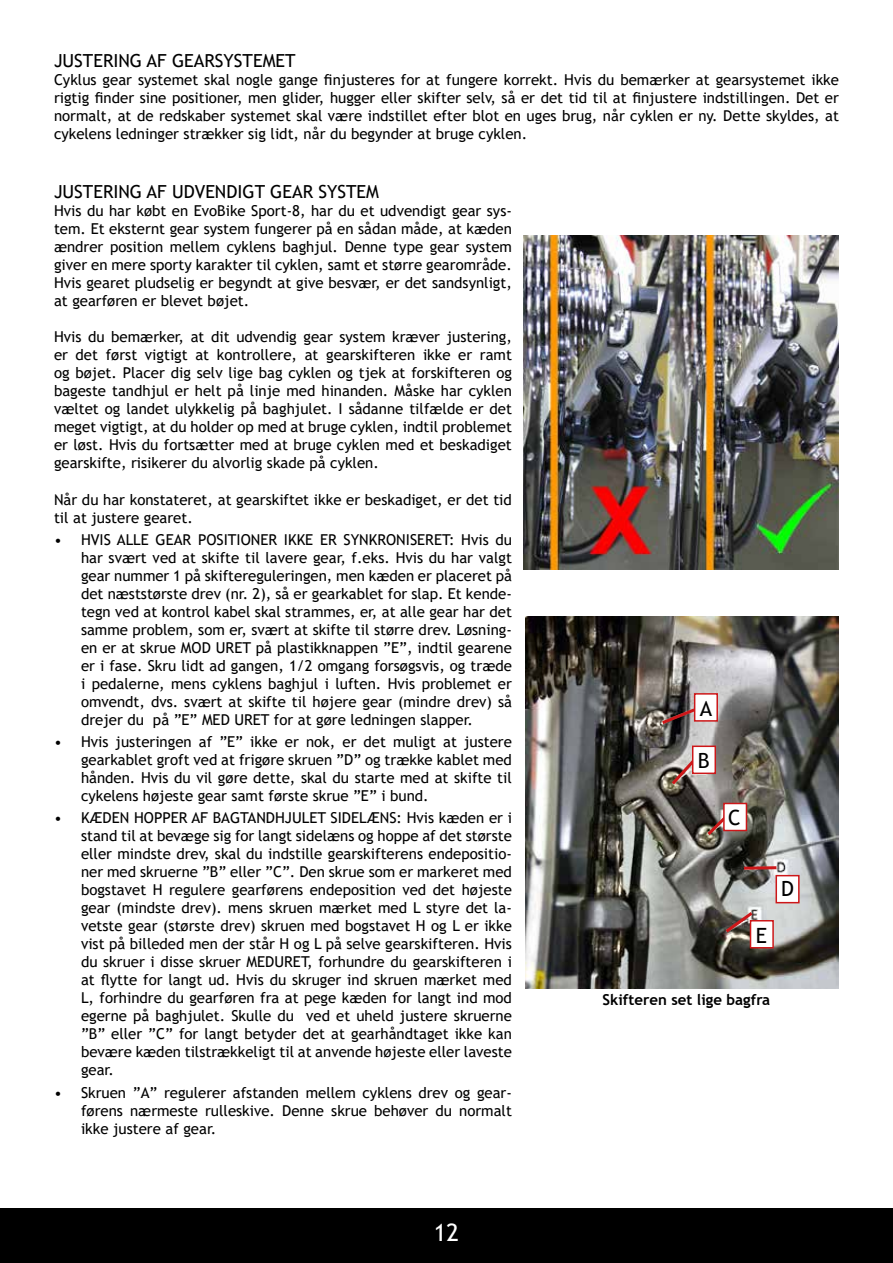
<style>
.page{position:relative;width:893px;height:1263px;background:#fff}
.page>*{position:absolute;margin:0;border:0;box-sizing:border-box;transform-origin:0 0}
.t1{font:24px "Trebuchet MS";color:#fff}
.t2{font:21px "Trebuchet MS";color:#000}
.t3{font:18px "Trebuchet MS";color:#000}
.t4{font:15px/18px "Trebuchet MS";color:#000;text-align:justify}
.t5{font:700 15px "Trebuchet MS";color:#000}
</style>
<div class="page">
<div style="left:0;top:1209px;width:893px;height:54px;background:#000"></div>
<img style="left:525px;top:616px;width:314px;height:373px">
<img style="left:523px;top:235px;width:316px;height:334px">
<svg style="left:659px;top:706px;width:39px;height:20px"></svg>
<svg style="left:669px;top:756px;width:29px;height:32px"></svg>
<svg style="left:704px;top:814px;width:25px;height:24px"></svg>
<svg style="left:722px;top:909px;width:34px;height:26px"></svg>
<svg style="left:741px;top:865px;width:38px;height:6px"></svg>
<div style="left:694px;top:693px;width:24px;height:29px;background:#fff;border:2px solid #cd1719"></div>
<div style="left:692px;top:745px;width:24px;height:29px;background:#fff;border:2px solid #cd1719"></div>
<div style="left:723px;top:803px;width:24px;height:28px;background:#fff;border:2px solid #cd1719"></div>
<div style="left:775px;top:875px;width:25px;height:28px;background:#fff;border:2px solid #cd1719"></div>
<div style="left:750px;top:920px;width:24px;height:28px;background:#fff;border:2px solid #cd1719"></div>
<p class="t3" style="left:54px;top:50px;width:243px">JUSTERING AF GEARSYSTEMET</p>
<p class="t4" style="left:54px;top:71px;width:786px">Cyklus gear systemet skal nogle gange finjusteres for at fungere korrekt. Hvis du bemærker at gearsystemet ikke rigtig finder sine positioner, men glider, hugger eller skifter selv, så er det tid til at finjustere indstillingen. Det er normalt, at de redskaber systemet skal være indstillet efter blot en uges brug, når cyklen er ny. Dette skyldes, at cykelens ledninger strækker sig lidt, når du begynder at bruge cyklen.</p>
<p class="t3" style="left:54px;top:181px;width:327px">JUSTERING AF UDVENDIGT GEAR SYSTEM</p>
<p class="t4" style="left:54px;top:202px;width:459px">Hvis du har købt en EvoBike Sport-8, har du et udvendigt gear sys&shy;tem. Et eksternt gear system fungerer på en sådan måde, at kæden ændrer position mellem cyklens baghjul. Denne type gear system giver en mere sporty karakter til cyklen, samt et større gearområde.<br>Hvis gearet pludselig er begyndt at give besvær, er det sandsynligt, at gearføren er blevet bøjet.</p>
<p class="t4" style="left:54px;top:328px;width:459px">Hvis du bemærker, at dit udvendig gear system kræver justering, er det først vigtigt at kontrollere, at gearskifteren ikke er ramt og bøjet. Placer dig selv lige bag cyklen og tjek at forskifteren og bageste tandhjul er helt på linje med hinanden. Måske har cyklen væltet og landet ulykkelig på baghjulet. I sådanne tilfælde er det meget vigtigt, at du holder op med at bruge cyklen, indtil problemet er løst. Hvis du fortsætter med at bruge cyklen med et beskadiget gearskifte, risikerer du alvorlig skade på cyklen.</p>
<p class="t4" style="left:54px;top:490px;width:459px">Når du har konstateret, at gearskiftet ikke er beskadiget, er det tid til at justere gearet.</p>
<p class="t4" style="left:81px;top:530px;width:432px;text-indent:-27px">• HVIS ALLE GEAR POSITIONER IKKE ER SYNKRONISERET: Hvis du har svært ved at skifte til lavere gear, f.eks. Hvis du har valgt gear nummer 1 på skiftereguleringen, men kæden er placeret på det næststørste drev (nr. 2), så er gearkablet for slap. Et kende&shy;tegn ved at kontrol kabel skal strammes, er, at alle gear har det samme problem, som er, svært at skifte til større drev. Løsning&shy;en er at skrue MOD URET på plastikknappen ”E”, indtil gearene er i fase. Skru lidt ad gangen, 1/2 omgang forsøgsvis, og træde i pedalerne, mens cyklens baghjul i luften. Hvis problemet er omvendt, dvs. svært at skifte til højere gear (mindre drev) så drejer du på ”E” MED URET for at gøre ledningen slapper.</p>
<p class="t4" style="left:81px;top:733px;width:432px;text-indent:-27px">• Hvis justeringen af ”E” ikke er nok, er det muligt at justere gearkablet groft ved at frigøre skruen ”D” og trække kablet med hånden. Hvis du vil gøre dette, skal du starte med at skifte til cykelens højeste gear samt første skrue ”E” i bund.</p>
<p class="t4" style="left:81px;top:809px;width:432px;text-indent:-27px">• KÆDEN HOPPER AF BAGTANDHJULET SIDELÆNS: Hvis kæden er i stand til at bevæge sig for langt sidelæns og hoppe af det største eller mindste drev, skal du indstille gearskifterens endepositio&shy;ner med skruerne ”B” eller ”C”. Den skrue som er markeret med bogstavet H regulere gearførens endeposition ved det højeste gear (mindste drev). mens skruen mærket med L styre det la&shy;vetste gear (største drev) skruen med bogstavet H og L er ikke vist på billeded men der står H og L på selve gearskifteren. Hvis du skruer i disse skruer MEDURET, forhundre du gearskifteren i at flytte for langt ud. Hvis du skruger ind skruen mærket med L, forhindre du gearføren fra at pege kæden for langt ind mod egerne på baghjulet. Skulle du ved et uheld justere skruerne ”B” eller ”C” for langt betyder det at gearhåndtaget ikke kan bevære kæden tilstrækkeligt til at anvende højeste eller laveste gear.</p>
<p class="t4" style="left:81px;top:1083px;width:432px;text-indent:-27px">• Skruen ”A” regulerer afstanden mellem cyklens drev og gear&shy;førens nærmeste rulleskive. Denne skrue behøver du normalt ikke justere af gear.</p>
<h1 class="t1" style="left:434px;top:1217px;width:27px">12</h1>
<h2 class="t2" style="left:700px;top:695px;width:14px">A</h2>
<h2 class="t2" style="left:698px;top:747px;width:13px">B</h2>
<h2 class="t2" style="left:728px;top:804px;width:14px">C</h2>
<h2 class="t2" style="left:756px;top:922px;width:13px">E</h2>
<h2 class="t2" style="left:781px;top:876px;width:14px">D</h2>
<p class="t5" style="left:603px;top:990px;width:169px">Skifteren set lige bagfra</p>
</div>
